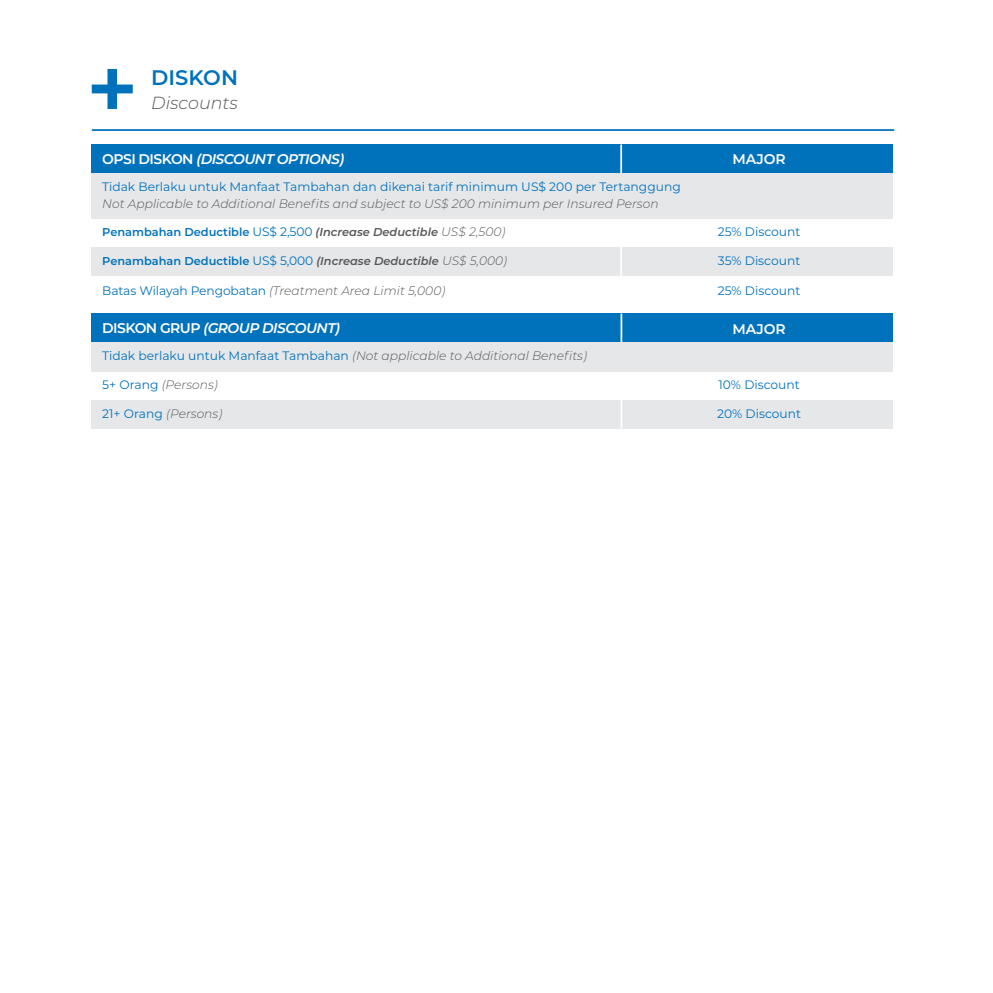
<style>
.page{position:relative;width:993px;height:993px;background:#fff}
.page>*{position:absolute;margin:0;border:0;box-sizing:border-box;transform-origin:0 0}
.t1{font:600 21px "Montserrat";color:#0072bc}
.t2{font:italic 300 17.5px "Montserrat";color:#57585a}
.t3{font:italic 600 14px "Montserrat";letter-spacing:-.04em;color:#fff}
.t4{font:600 14px "Montserrat";color:#fff}
.t5{font:italic 300 12.25px "Montserrat";color:#57585a}
.t6{font:12.25px "Montserrat";color:#0072bc}
.t7{font:600 11.38px "Montserrat";color:#0072bc}
.s1{font-style:normal}
.s2{font-weight:400;font-size:12.25px}
.s3{font-style:italic;color:#57585a}
.s4{font-weight:300;font-style:italic;font-size:12.25px;color:#57585a}
.s5{font-weight:400;font-style:normal;color:#0072bc}
</style>
<div class="page">
<svg style="left:92px;top:69px;width:41px;height:40px"></svg>
<hr style="left:92px;top:129px;width:801px;height:2px;background:#0072bc">
<div style="left:91px;top:144px;width:801px;height:29px;background:#0072bc"></div>
<div style="left:92px;top:247px;width:800px;height:29px;background:#e6e7e9"></div>
<hr style="left:620px;top:144px;width:2px;height:134px;background:#fff">
<div style="left:92px;top:173px;width:800px;height:46px;background:#e6e7e9"></div>
<div style="left:92px;top:313px;width:800px;height:29px;background:#0072bc"></div>
<div style="left:92px;top:400px;width:800px;height:28px;background:#e6e7e9"></div>
<hr style="left:620px;top:313px;width:2px;height:115px;background:#fff">
<div style="left:92px;top:342px;width:800px;height:30px;background:#e6e7e9"></div>
<h1 class="t1" style="left:151px;top:62px;width:88px">DISKON</h1>
<h2 class="t2" style="left:151px;top:91px;width:88px">Discounts</h2>
<p class="t3" style="left:102px;top:149px;width:243px"><span class="s1">OPSI DISKON</span> (DISCOUNT OPTIONS)</p>
<p class="t4" style="left:732px;top:149px;width:55px">MAJOR</p>
<p class="t6" style="left:102px;top:178px;width:580px">Tidak Berlaku untuk Manfaat Tambahan dan dikenai tarif minimum US$ 200 per Tertanggung</p>
<p class="t5" style="left:102px;top:196px;width:557px">Not Applicable to Additional Benefits and subject to US$ 200 minimum per Insured Person</p>
<p class="t7" style="left:102px;top:224px;width:404px">Penambahan Deductible <span class="s2">US$ 2,500</span> <span class="s3">(Increase Deductible</span> <span class="s4">US$ 2,500)</span></p>
<p class="t7" style="left:102px;top:252px;width:406px">Penambahan Deductible <span class="s2">US$ 5,000</span> <span class="s3">(Increase Deductible</span> <span class="s4">US$ 5,000)</span></p>
<p class="t6" style="left:717px;top:223px;width:84px">25% Discount</p>
<p class="t6" style="left:717px;top:252px;width:84px">35% Discount</p>
<p class="t5" style="left:102px;top:282px;width:344px"><span class="s5">Batas Wilayah Pengobatan</span> (Treatment Area Limit 5,000)</p>
<p class="t6" style="left:717px;top:282px;width:84px">25% Discount</p>
<p class="t3" style="left:102px;top:318px;width:239px"><span class="s1">DISKON GRUP</span> (GROUP DISCOUNT)</p>
<p class="t4" style="left:732px;top:319px;width:55px">MAJOR</p>
<p class="t5" style="left:102px;top:347px;width:486px"><span class="s5">Tidak berlaku untuk Manfaat Tambahan</span> (Not applicable to Additional Benefits)</p>
<p class="t5" style="left:102px;top:376px;width:117px"><span class="s5">5+ Orang</span> (Persons)</p>
<p class="t5" style="left:102px;top:405px;width:121px"><span class="s5">21+ Orang</span> (Persons)</p>
<p class="t6" style="left:718px;top:376px;width:83px">10% Discount</p>
<p class="t6" style="left:717px;top:405px;width:85px">20% Discount</p>
</div>
